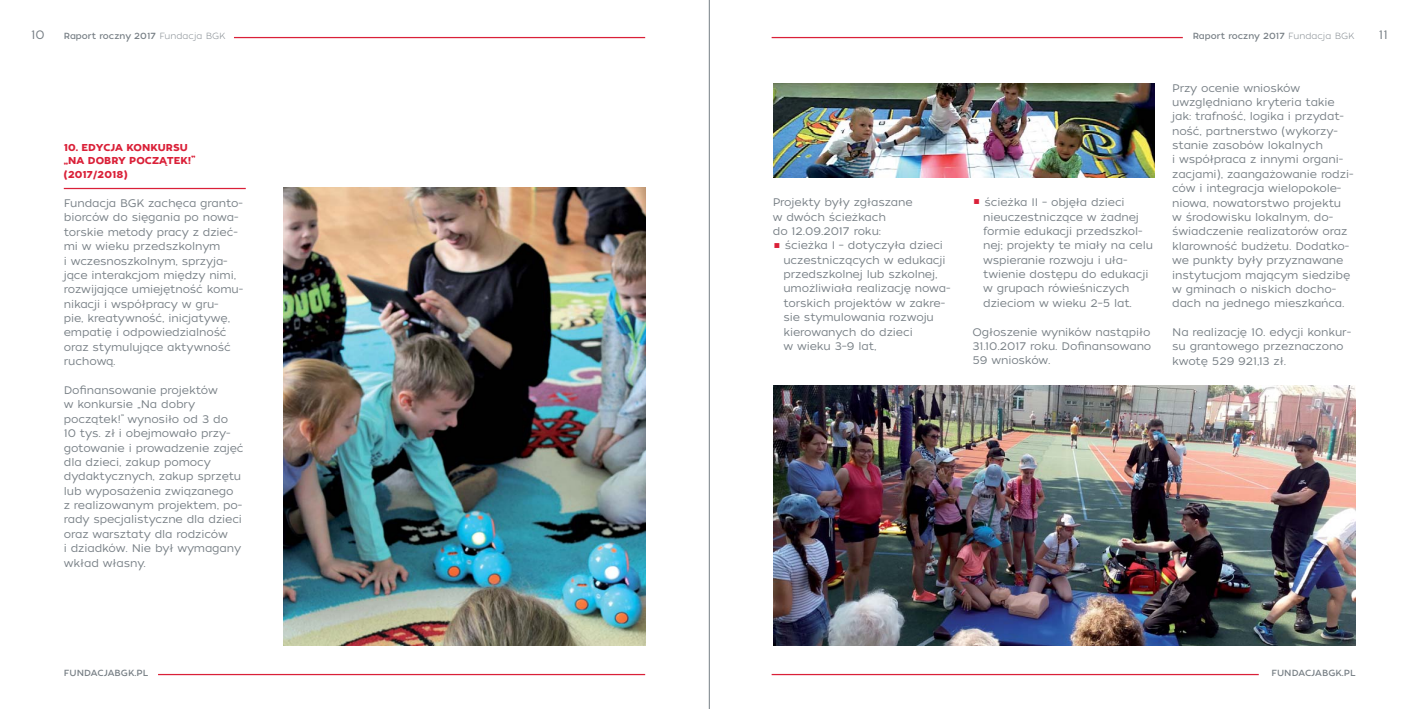
<style>
.page{position:relative;width:1418px;height:709px;background:#fff}
.page>*{position:absolute;margin:0;border:0;box-sizing:border-box;transform-origin:0 0}
.t1{font:12.25px "Tide Sans 300 Lil Kahuna";color:#767e84}
.t2{font:11px/14.4px "Tide Sans 300 Lil Kahuna";letter-spacing:-.01em;color:#767e84}
.t3{font:10px/13.8px "Tide Sans 600 Bunny";letter-spacing:.01em;color:#da2038}
.t4{font:8.88px "Tide Sans 400 Lil Dude";color:#767e84}
.s1{font-family:"Tide Sans 200 Lil Mondo"}
</style>
<div class="page">
<hr style="left:771px;top:674px;width:487px;height:1px;background:#da2038">
<hr style="left:158px;top:674px;width:487px;height:1px;background:#da2038">
<hr style="left:771px;top:37px;width:411px;height:1px;background:#da2038">
<hr style="left:234px;top:37px;width:411px;height:1px;background:#da2038">
<hr style="left:64px;top:188px;width:182px;height:1px;background:#da2038">
<img style="left:283px;top:188px;width:362px;height:457px">
<img style="left:773px;top:385px;width:581px;height:260px">
<img style="left:773px;top:83px;width:381px;height:94px">
<hr style="left:709px;top:0;width:1px;height:709px;background:#767e84">
<p class="t1" style="left:31px;top:30px;width:15px">10</p>
<p class="t4" style="left:64px;top:32px;width:163px">Raport roczny 2017 <span class="s1">Fundacja BGK</span></p>
<p class="t4" style="left:1192px;top:32px;width:163px">Raport roczny 2017 <span class="s1">Fundacja BGK</span></p>
<p class="t1" style="left:1378px;top:30px;width:11px">11</p>
<p class="t3" style="left:64px;top:141px;width:133px">10. EDYCJA KONKURSU „NA DOBRY POCZĄTEK!” (2017/2018)</p>
<p class="t2" style="left:64px;top:197px;width:181px">Fundacja BGK zachęca granto&shy;biorców do sięgania po nowa&shy;torskie metody pracy z dzieć&shy;mi w wieku przedszkolnym<br>i wczesnoszkolnym, sprzyja&shy;jące interakcjom między nimi, rozwijające umiejętność komu&shy;nikacji i współpracy w gru-<br>pie, kreatywność, inicjatywę, empatię i odpowiedzialność oraz stymulujące aktywność ruchową.</p>
<p class="t2" style="left:64px;top:384px;width:181px">Dofinansowanie projektów<br>w konkursie „Na dobry początek!” wynosiło od 3 do<br>10 tys. zł i obejmowało przy&shy;gotowanie i prowadzenie zajęć dla dzieci, zakup pomocy dydaktycznych, zakup sprzętu lub wyposażenia związanego<br>z realizowanym projektem, po&shy;rady specjalistyczne dla dzieci oraz warsztaty dla rodziców<br>i dziadków. Nie był wymagany wkład własny.</p>
<p class="t2" style="left:772px;top:196px;width:141px">Projekty były zgłaszane w dwóch ścieżkach<br>do 12.09.2017 roku:</p>
<p class="t2" style="left:783px;top:239px;width:169px">ścieżka I – dotyczyła dzieci uczestniczących w edukacji przedszkolnej lub szkolnej, umożliwiała realizację nowa&shy;torskich projektów w zakre&shy;sie stymulowania rozwoju kierowanych do dzieci<br>w wieku 3–9 lat,</p>
<p class="t2" style="left:983px;top:196px;width:171px">ścieżka II – objęła dzieci nieuczestniczące w żadnej formie edukacji przedszkol&shy;nej; projekty te miały na celu wspieranie rozwoju i uła&shy;twienie dostępu do edukacji w grupach rówieśniczych dzieciom w wieku 2–5 lat.</p>
<p class="t2" style="left:972px;top:325px;width:180px;text-align:justify">Ogłoszenie wyników nastąpiło 31.10.2017 roku. Dofinansowano 59 wniosków.</p>
<p class="t2" style="left:1172px;top:81px;width:183px">Przy ocenie wniosków uwzględniano kryteria takie jak: trafność, logika i przydat&shy;ność, partnerstwo (wykorzy&shy;stanie zasobów lokalnych<br>i współpraca z innymi organi&shy;zacjami), zaangażowanie rodzi&shy;ców i integracja wielopokole&shy;niowa, nowatorstwo projektu w środowisku lokalnym, do&shy;świadczenie realizatorów oraz klarowność budżetu. Dodatko&shy;we punkty były przyznawane instytucjom mającym siedzibę w gminach o niskich docho&shy;dach na jednego mieszkańca.</p>
<p class="t2" style="left:1172px;top:326px;width:180px">Na realizację 10. edycji konkur&shy;su grantowego przeznaczono kwotę 529 921,13 zł.</p>
<p class="t4" style="left:64px;top:669px;width:86px">FUNDACJABGK.PL</p>
<p class="t4" style="left:1271px;top:669px;width:86px">FUNDACJABGK.PL</p>
</div>
